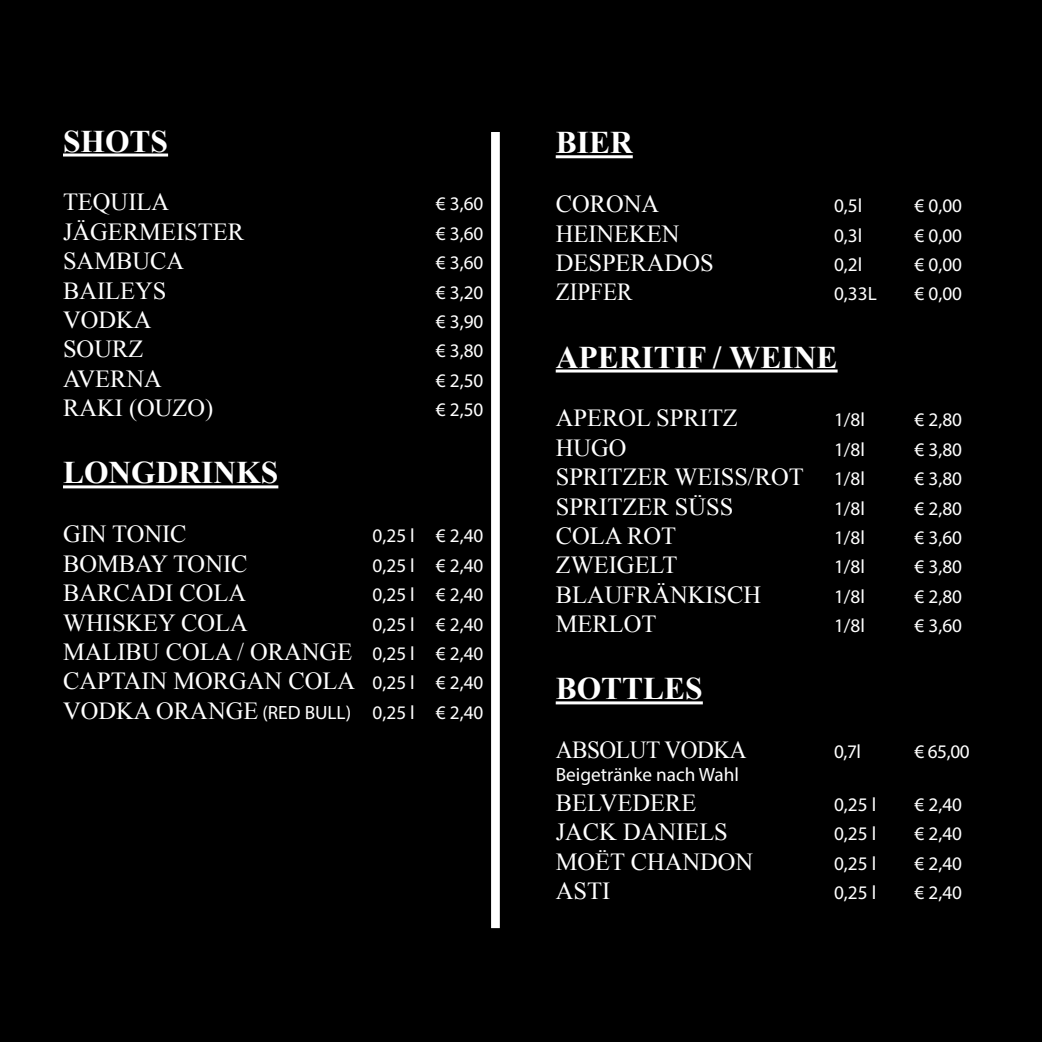
<style>
.page{position:relative;width:1042px;height:1042px;background:#000}
.page>*{position:absolute;margin:0;border:0;box-sizing:border-box;transform-origin:0 0}
.t1{font:700 31.5px "Times New Roman";color:#fff}
.t2{font:24.5px/29.4px "Times New Roman";color:#fff}
.t3{font:24.5px "Times New Roman";letter-spacing:-.02em;color:#fff;scale:.95 1}
.t4{font:24.5px "Times New Roman";color:#fff;scale:.94 1}
.t5{font:19.25px "Myriad Pro";color:#fff}
.s1{font-family:"Myriad Pro";font-size:19.25px}
.s2{font-family:"Times New Roman";font-size:24.5px}
</style>
<div class="page">
<hr style="left:63px;top:153px;width:105px;height:3px;background:#fff">
<hr style="left:63px;top:485px;width:215px;height:3px;background:#fff">
<hr style="left:556px;top:155px;width:77px;height:3px;background:#fff">
<hr style="left:556px;top:369px;width:281px;height:3px;background:#fff">
<hr style="left:556px;top:701px;width:147px;height:3px;background:#fff">
<div style="left:491px;top:132px;width:9px;height:796px;background:#fff"></div>
<p class="t1" style="left:63px;top:119px;width:107px">SHOTS</p>
<p class="t2" style="left:63px;top:187px;width:108px">TEQUILA</p>
<p class="t5" style="left:436px;top:192px;width:49px">€ 3,60</p>
<p class="t2" style="left:63px;top:216px;width:183px">JÄGERMEISTER</p>
<p class="t5" style="left:436px;top:221px;width:49px">€ 3,60</p>
<p class="t2" style="left:63px;top:246px;width:123px">SAMBUCA</p>
<p class="t5" style="left:436px;top:251px;width:49px">€ 3,60</p>
<p class="t2" style="left:63px;top:275px;width:105px">BAILEYS</p>
<p class="t5" style="left:436px;top:280px;width:49px">€ 3,20</p>
<p class="t2" style="left:63px;top:305px;width:90px">VODKA</p>
<p class="t5" style="left:436px;top:310px;width:49px">€ 3,90</p>
<p class="t2" style="left:63px;top:334px;width:82px">SOURZ</p>
<p class="t5" style="left:436px;top:339px;width:49px">€ 3,80</p>
<p class="t2" style="left:63px;top:363px;width:100px">AVERNA</p>
<p class="t5" style="left:436px;top:368px;width:49px">€ 2,50</p>
<p class="t2" style="left:63px;top:393px;width:152px">RAKI (OUZO)</p>
<p class="t5" style="left:436px;top:398px;width:49px">€ 2,50</p>
<p class="t1" style="left:63px;top:451px;width:217px">LONGDRINKS</p>
<p class="t2" style="left:63px;top:519px;width:125px">GIN TONIC</p>
<p class="t5" style="left:373px;top:524px;width:112px">0,25 l € 2,40</p>
<p class="t2" style="left:63px;top:548px;width:186px">BOMBAY TONIC</p>
<p class="t5" style="left:373px;top:553px;width:112px">0,25 l € 2,40</p>
<p class="t2" style="left:63px;top:578px;width:185px">BARCADI COLA</p>
<p class="t5" style="left:373px;top:583px;width:112px">0,25 l € 2,40</p>
<p class="t2" style="left:63px;top:607px;width:186px">WHISKEY COLA</p>
<p class="t5" style="left:373px;top:612px;width:112px">0,25 l € 2,40</p>
<p class="t2" style="left:63px;top:636px;width:422px">MALIBU COLA / ORANGE <span class="s1">0,25 l € 2,40<br></span>CAPTAIN MORGAN COLA <span class="s1">0,25 l € 2,40</span></p>
<p class="t5" style="left:63px;top:700px;width:422px"><span class="s2">VODKA ORANGE</span> (RED BULL) 0,25 l € 2,40</p>
<p class="t1" style="left:556px;top:121px;width:79px">BIER</p>
<p class="t2" style="left:556px;top:189px;width:105px">CORONA</p>
<p class="t5" style="left:834px;top:194px;width:30px">0,5l</p>
<p class="t5" style="left:914px;top:194px;width:49px">€ 0,00</p>
<p class="t2" style="left:556px;top:218px;width:125px">HEINEKEN</p>
<p class="t5" style="left:834px;top:223px;width:30px">0,3l</p>
<p class="t5" style="left:914px;top:223px;width:49px">€ 0,00</p>
<p class="t2" style="left:556px;top:248px;width:159px">DESPERADOS</p>
<p class="t5" style="left:834px;top:253px;width:30px">0,2l</p>
<p class="t5" style="left:914px;top:253px;width:49px">€ 0,00</p>
<p class="t4" style="left:556px;top:276px;width:83px">ZIPFER</p>
<p class="t5" style="left:834px;top:282px;width:44px">0,33L</p>
<p class="t5" style="left:914px;top:282px;width:49px">€ 0,00</p>
<p class="t1" style="left:556px;top:335px;width:283px">APERITIF / WEINE</p>
<p class="t2" style="left:556px;top:403px;width:184px">APEROL SPRITZ</p>
<p class="t5" style="left:834px;top:408px;width:32px">1/8l</p>
<p class="t5" style="left:914px;top:408px;width:49px">€ 2,80</p>
<p class="t2" style="left:556px;top:432px;width:72px">HUGO</p>
<p class="t5" style="left:834px;top:437px;width:32px">1/8l</p>
<p class="t5" style="left:914px;top:437px;width:49px">€ 3,80</p>
<p class="t2" style="left:556px;top:462px;width:311px">SPRITZER WEISS/ROT <span class="s1">1/8l</span></p>
<p class="t5" style="left:914px;top:467px;width:49px">€ 3,80</p>
<p class="t2" style="left:556px;top:491px;width:179px">SPRITZER SÜSS</p>
<p class="t5" style="left:834px;top:496px;width:32px">1/8l</p>
<p class="t5" style="left:914px;top:496px;width:49px">€ 2,80</p>
<p class="t2" style="left:556px;top:521px;width:122px">COLA ROT</p>
<p class="t5" style="left:834px;top:526px;width:32px">1/8l</p>
<p class="t5" style="left:914px;top:526px;width:49px">€ 3,60</p>
<p class="t2" style="left:556px;top:550px;width:123px">ZWEIGELT</p>
<p class="t5" style="left:834px;top:555px;width:32px">1/8l</p>
<p class="t5" style="left:914px;top:555px;width:49px">€ 3,80</p>
<p class="t2" style="left:556px;top:579px;width:207px">BLAUFRÄNKISCH</p>
<p class="t5" style="left:834px;top:584px;width:32px">1/8l</p>
<p class="t5" style="left:914px;top:584px;width:49px">€ 2,80</p>
<p class="t2" style="left:556px;top:609px;width:102px">MERLOT</p>
<p class="t5" style="left:834px;top:614px;width:32px">1/8l</p>
<p class="t5" style="left:914px;top:614px;width:49px">€ 3,60</p>
<p class="t1" style="left:556px;top:667px;width:149px">BOTTLES</p>
<p class="t3" style="left:556px;top:733px;width:202px">ABSOLUT VODKA</p>
<p class="t5" style="left:834px;top:740px;width:29px">0,7l</p>
<p class="t5" style="left:914px;top:740px;width:57px">€ 65,00</p>
<p class="t5" style="left:556px;top:763px;width:185px">Beigetränke nach Wahl</p>
<p class="t2" style="left:556px;top:787px;width:142px">BELVEDERE</p>
<p class="t5" style="left:834px;top:792px;width:44px">0,25 l</p>
<p class="t5" style="left:914px;top:792px;width:49px">€ 2,40</p>
<p class="t2" style="left:556px;top:817px;width:174px">JACK DANIELS</p>
<p class="t5" style="left:834px;top:822px;width:44px">0,25 l</p>
<p class="t5" style="left:914px;top:822px;width:49px">€ 2,40</p>
<p class="t2" style="left:556px;top:846px;width:199px">MOËT CHANDON</p>
<p class="t5" style="left:834px;top:851px;width:44px">0,25 l</p>
<p class="t5" style="left:914px;top:851px;width:49px">€ 2,40</p>
<p class="t2" style="left:556px;top:876px;width:56px">ASTI</p>
<p class="t5" style="left:834px;top:880px;width:44px">0,25 l</p>
<p class="t5" style="left:914px;top:880px;width:49px">€ 2,40</p>
</div>
